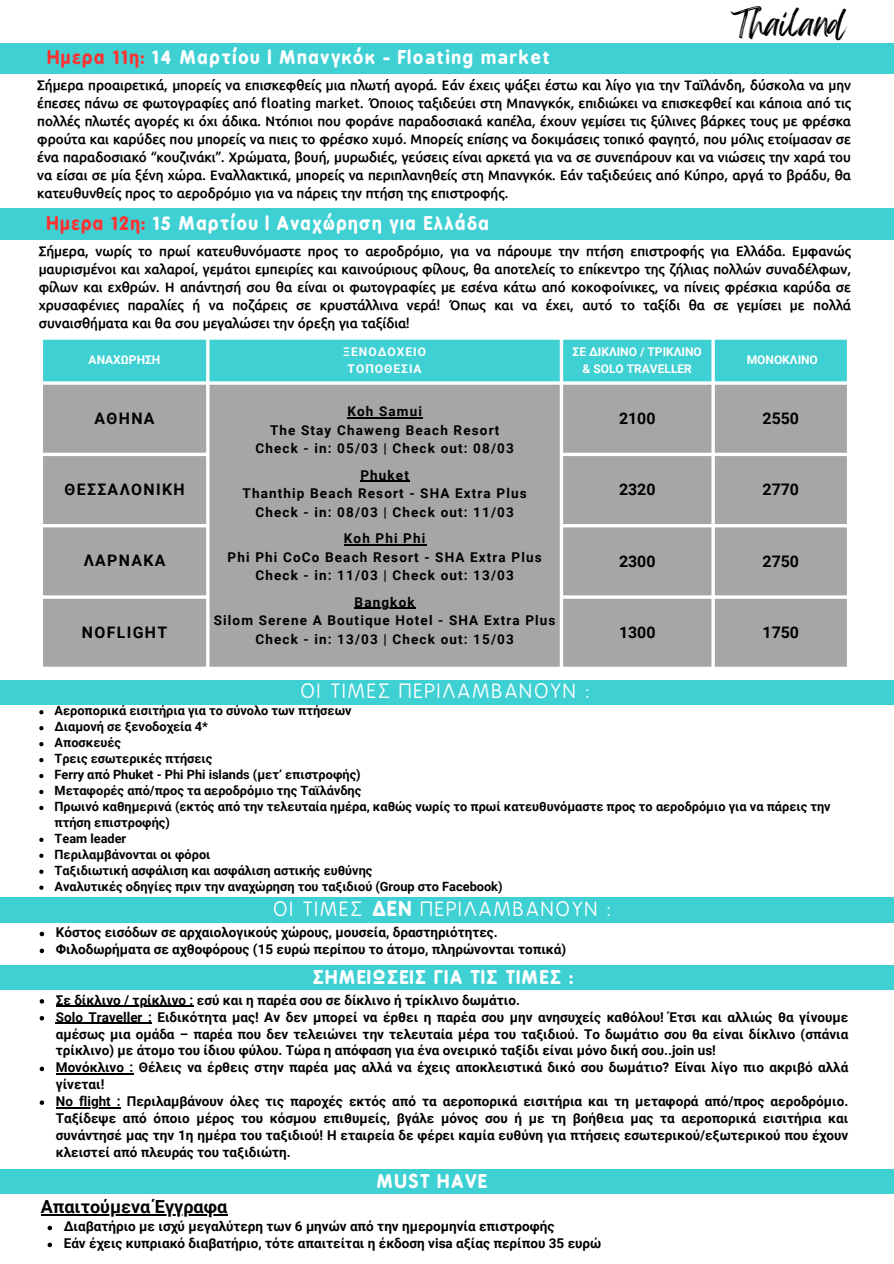
<style>
.page{position:relative;width:894px;height:1264px;background:#fff}
.page>*{position:absolute;margin:0;border:0;box-sizing:border-box;transform-origin:0 0}
.t1{font:30px "Feeling Passionate";color:#000}
.t2{font:19.5px "B Preplay";letter-spacing:.085em;color:#fff}
.t3{font:700 18px "B Preplay";letter-spacing:.085em;color:#fff}
.t4{font:700 18px "Roboto";color:#000}
.t5{font:700 15.9px "Roboto";letter-spacing:.085em;color:#000}
.t6{font:600 13.5px/18px "Repo";color:#000;text-align:justify}
.t7{font:700 13.5px/16.8px "Roboto";color:#000}
.t8{font:700 13.5px/18.5px "Roboto";letter-spacing:.085em;color:#000;text-align:center}
.t9{font:700 12.75px/15.9px "Roboto";color:#000}
.t10{font:700 12px/16.5px "Roboto";color:#fff;text-align:center}
.t11{font:700 12px/16.5px "Roboto";letter-spacing:.085em;color:#fff;text-align:center}
.s1{color:#ff3131}
.s2{font-weight:700}
</style>
<div class="page">
<div style="left:0;top:44px;width:893px;height:30px;background:#3fd0d4"></div>
<div style="left:0;top:209px;width:893px;height:31px;background:#3fd0d4"></div>
<div style="left:43px;top:340px;width:803px;height:41px;background:#3fd0d4"></div>
<div style="left:43px;top:385px;width:803px;height:281px;background:#a6a6a6"></div>
<hr style="left:347px;top:417px;width:76px;height:1px;background:#000">
<hr style="left:360px;top:480px;width:50px;height:1px;background:#000">
<hr style="left:344px;top:544px;width:82px;height:1px;background:#000">
<hr style="left:354px;top:607px;width:61px;height:1px;background:#000">
<div style="left:0;top:680px;width:893px;height:24px;background:#3fd0d4"></div>
<svg style="left:39px;top:710px;width:4px;height:4px"></svg>
<svg style="left:39px;top:726px;width:4px;height:4px"></svg>
<svg style="left:39px;top:742px;width:4px;height:4px"></svg>
<svg style="left:39px;top:758px;width:4px;height:4px"></svg>
<svg style="left:39px;top:774px;width:4px;height:4px"></svg>
<svg style="left:39px;top:789px;width:4px;height:5px"></svg>
<svg style="left:39px;top:805px;width:4px;height:5px"></svg>
<svg style="left:39px;top:837px;width:4px;height:5px"></svg>
<svg style="left:39px;top:853px;width:4px;height:4px"></svg>
<svg style="left:39px;top:869px;width:4px;height:4px"></svg>
<svg style="left:39px;top:885px;width:4px;height:4px"></svg>
<div style="left:0;top:896px;width:893px;height:26px;background:#3fd0d4"></div>
<svg style="left:40px;top:931px;width:4px;height:5px"></svg>
<svg style="left:40px;top:948px;width:4px;height:5px"></svg>
<div style="left:0;top:965px;width:893px;height:24px;background:#3fd0d4"></div>
<svg style="left:40px;top:999px;width:4px;height:4px"></svg>
<hr style="left:56px;top:1005px;width:137px;height:2px;background:#000">
<svg style="left:40px;top:1016px;width:4px;height:4px"></svg>
<hr style="left:56px;top:1022px;width:96px;height:1px;background:#000">
<svg style="left:40px;top:1066px;width:4px;height:5px"></svg>
<hr style="left:56px;top:1073px;width:77px;height:1px;background:#000">
<svg style="left:40px;top:1100px;width:4px;height:4px"></svg>
<hr style="left:56px;top:1107px;width:65px;height:1px;background:#000">
<div style="left:0;top:1169px;width:893px;height:24px;background:#3fd0d4"></div>
<hr style="left:41px;top:1214px;width:186px;height:1px;background:#000">
<svg style="left:48px;top:1225px;width:4px;height:5px"></svg>
<svg style="left:48px;top:1242px;width:4px;height:5px"></svg>
<h1 class="t1" style="left:731px;top:-1px;width:117px">Thailand</h1>
<h3 class="t3" style="left:47px;top:46px;width:504px"><span class="s1">Ημερα 11η:</span> 14 Μαρτίου | Μπανγκόκ - Floating market</h3>
<p class="t6" style="left:37px;top:75px;width:815px">Σήμερα προαιρετικά, μπορείς να επισκεφθείς μια πλωτή αγορά. Εάν έχεις ψάξει έστω και λίγο για την Ταϊλάνδη, δύσκολα να μην έπεσες πάνω σε φωτογραφίες από floating market. Όποιος ταξιδεύει στη Μπανγκόκ, επιδιώκει να επισκεφθεί και κάποια από τις πολλές πλωτές αγορές κι όχι άδικα. Ντόπιοι που φοράνε παραδοσιακά καπέλα, έχουν γεμίσει τις ξύλινες βάρκες τους με φρέσκα φρούτα και καρύδες που μπορείς να πιεις το φρέσκο χυμό. Μπορείς επίσης να δοκιμάσεις τοπικό φαγητό, που μόλις ετοίμασαν σε ένα παραδοσιακό “κουζινάκι”. Χρώματα, βουή, μυρωδιές, γεύσεις είναι αρκετά για να σε συνεπάρουν και να νιώσεις την χαρά του να είσαι σε μία ξένη χώρα. Εναλλακτικά, μπορείς να περιπλανηθείς στη Μπανγκόκ. Εάν ταξιδεύεις από Κύπρο, αργά το βράδυ, θα κατευθυνθείς προς το αεροδρόμιο για να πάρεις την πτήση της επιστροφής.</p>
<h3 class="t3" style="left:47px;top:213px;width:444px"><span class="s1">Ημερα 12η:</span> 15 Μαρτίου | Αναχώρηση για Ελλάδα</h3>
<p class="t6" style="left:39px;top:242px;width:813px">Σήμερα, νωρίς το πρωί κατευθυνόμαστε προς το αεροδρόμιο, για να πάρουμε την πτήση επιστροφής για Ελλάδα. Εμφανώς μαυρισμένοι και χαλαροί, γεμάτοι εμπειρίες και καινούριους φίλους, θα αποτελείς το επίκεντρο της ζήλιας πολλών συναδέλφων, φίλων και εχθρών. Η απάντησή σου θα είναι οι φωτογραφίες με εσένα κάτω από κοκοφοίνικες, να πίνεις φρέσκια καρύδα σε χρυσαφένιες παραλίες ή να ποζάρεις σε κρυστάλλινα νερά! Όπως και να έχει, αυτό το ταξίδι θα σε γεμίσει με πολλά συναισθήματα και θα σου μεγαλώσει την όρεξη για ταξίδια!</p>
<p class="t10" style="left:89px;top:352px;width:73px">ΑΝΑΧΩΡΗΣΗ</p>
<p class="t11" style="left:343px;top:344px;width:84px">ΞΕΝΟΔΟΧΕΙΟ<br>ΤΟΠΟΘΕΣΙΑ</p>
<p class="t10" style="left:572px;top:344px;width:131px">ΣΕ ΔΙΚΛΙΝΟ / ΤΡΙΚΛΙΝΟ &amp; SOLO TRAVELLER</p>
<p class="t10" style="left:746px;top:352px;width:73px">ΜΟΝΟΚΛΙΝΟ</p>
<p class="t5" style="left:95px;top:409px;width:61px">ΑΘΗΝΑ</p>
<p class="t8" style="left:255px;top:402px;width:260px">Koh Samui<br>The Stay Chaweng Beach Resort<br>Check - in: 05/03 | Check out: 08/03</p>
<p class="t8" style="left:242px;top:466px;width:285px">Phuket<br>Thanthip Beach Resort - SHA Extra Plus<br>Check - in: 08/03 | Check out: 11/03</p>
<p class="t8" style="left:227px;top:529px;width:315px">Koh Phi Phi<br>Phi Phi CoCo Beach Resort - SHA Extra Plus<br>Check - in: 11/03 | Check out: 13/03</p>
<p class="t8" style="left:214px;top:593px;width:343px">Bangkok<br>Silom Serene A Boutique Hotel - SHA Extra Plus<br>Check - in: 13/03 | Check out: 15/03</p>
<p class="t5" style="left:619px;top:409px;width:38px">2100</p>
<p class="t5" style="left:762px;top:409px;width:38px">2550</p>
<p class="t5" style="left:64px;top:480px;width:122px">ΘΕΣΣΑΛΟΝΙΚΗ</p>
<p class="t5" style="left:619px;top:481px;width:38px">2320</p>
<p class="t5" style="left:762px;top:481px;width:38px">2770</p>
<p class="t5" style="left:84px;top:551px;width:83px">ΛΑΡΝΑΚΑ</p>
<p class="t5" style="left:619px;top:552px;width:38px">2300</p>
<p class="t5" style="left:762px;top:552px;width:38px">2750</p>
<p class="t5" style="left:82px;top:623px;width:87px">NOFLIGHT</p>
<p class="t5" style="left:619px;top:623px;width:38px">1300</p>
<p class="t5" style="left:762px;top:623px;width:38px">1750</p>
<h2 class="t2" style="left:301px;top:680px;width:290px">ΟΙ ΤΙΜΕΣ ΠΕΡΙΛΑΜΒΑΝΟΥΝ :</h2>
<p class="t9" style="left:55px;top:703px;width:777px">Αεροπορικά εισιτήρια για το σύνολο των πτήσεων<br>Διαμονή σε ξενοδοχεία 4*<br>Αποσκευές<br>Τρεις εσωτερικές πτήσεις<br>Ferry από Phuket - Phi Phi islands (μετ’ επιστροφής)<br>Μεταφορές από/προς τα αεροδρόμιο της Ταϊλάνδης<br>Πρωινό καθημερινά (εκτός από την τελευταία ημέρα, καθώς νωρίς το πρωί κατευθυνόμαστε προς το αεροδρόμιο για να πάρεις την πτήση επιστροφής)<br>Team leader<br>Περιλαμβάνονται οι φόροι<br>Ταξιδιωτική ασφάλιση και ασφάλιση αστικής ευθύνης<br>Αναλυτικές οδηγίες πριν την αναχώρηση του ταξιδιού (Group στο Facebook)</p>
<h2 class="t2" style="left:274px;top:898px;width:339px">ΟΙ ΤΙΜΕΣ <span class="s2">ΔΕΝ</span> ΠΕΡΙΛΑΜΒΑΝΟΥΝ :</h2>
<p class="t7" style="left:56px;top:924px;width:511px">Κόστος εισόδων σε αρχαιολογικούς χώρους, μουσεία, δραστηριότητες.<br>Φιλοδωρήματα σε αχθοφόρους (15 ευρώ περίπου το άτομο, πληρώνονται τοπικά)</p>
<h3 class="t3" style="left:313px;top:966px;width:261px">ΣΗΜΕΙΩΣΕΙΣ ΓΙΑ ΤΙΣ ΤΙΜΕΣ :</h3>
<p class="t7" style="left:56px;top:991px;width:793px">Σε δίκλινο / τρίκλινο : εσύ και η παρέα σου σε δίκλινο ή τρίκλινο δωμάτιο.<br>Solo Traveller : Ειδικότητα μας! Αν δεν μπορεί να έρθει η παρέα σου μην ανησυχείς καθόλου! Έτσι και αλλιώς θα γίνουμε αμέσως μια ομάδα – παρέα που δεν τελειώνει την τελευταία μέρα του ταξιδιού. Το δωμάτιο σου θα είναι δίκλινο (σπάνια τρίκλινο) με άτομο του ίδιου φύλου. Τώρα η απόφαση για ένα ονειρικό ταξίδι είναι μόνο δική σου..join us!<br>Μονόκλινο : Θέλεις να έρθεις στην παρέα μας αλλά να έχεις αποκλειστικά δικό σου δωμάτιο? Είναι λίγο πιο ακριβό αλλά γίνεται!<br>Νο flight : Περιλαμβάνουν όλες τις παροχές εκτός από τα αεροπορικά εισιτήρια και τη μεταφορά από/προς αεροδρόμιο.<br>Ταξίδεψε από όποιο μέρος του κόσμου επιθυμείς, βγάλε μόνος σου ή με τη βοήθεια μας τα αεροπορικά εισιτήρια και συνάντησέ μας την 1η ημέρα του ταξιδιού! Η εταιρεία δε φέρει καμία ευθύνη για πτήσεις εσωτερικού/εξωτερικού που έχουν κλειστεί από πλευράς του ταξιδιώτη.</p>
<h3 class="t3" style="left:376px;top:1170px;width:112px">MUST HAVE</h3>
<h3 class="t4" style="left:41px;top:1196px;width:188px">Απαιτούμενα Έγγραφα</h3>
<p class="t7" style="left:64px;top:1218px;width:539px">Διαβατήριο με ισχύ μεγαλύτερη των 6 μηνών από την ημερομηνία επιστροφής<br>Εάν έχεις κυπριακό διαβατήριο, τότε απαιτείται η έκδοση visa αξίας περίπου 35 ευρώ</p>
</div>
